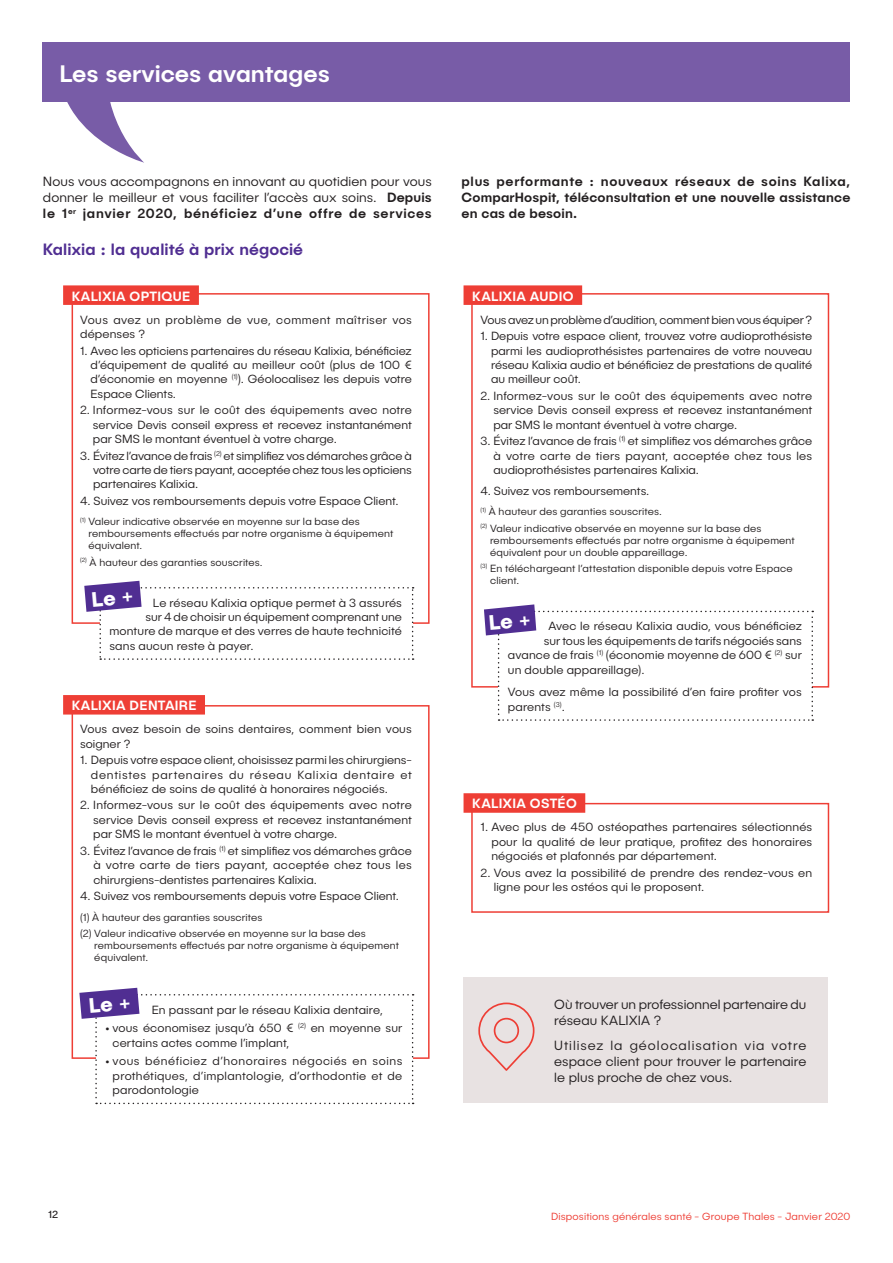
<style>
.page{position:relative;width:893px;height:1263px;background:#fff}
.page>*{position:absolute;margin:0;border:0;box-sizing:border-box;transform-origin:0 0}
.t1{font:500 24px "Publica Sans";color:#fff}
.t2{font:500 16.5px "Publica Sans";letter-spacing:.005em;color:#502e92}
.t3{font:300 13.5px/16.2px "Publica Sans";letter-spacing:.01em;color:#231f20;text-align:justify}
.t4{font:500 13.5px/16.2px "Publica Sans";letter-spacing:.01em;color:#231f20;text-align:justify}
.t5{font:500 13.5px "Publica Sans";letter-spacing:.02em;color:#fff}
.t6{font:300 12px/14.4px "Publica Sans";letter-spacing:.005em;color:#231f20;text-align:justify}
.t7{font:300 12px "Publica Sans";letter-spacing:-.015em;color:#231f20}
.t8{font:300 12px/14.4px "Publica Sans";letter-spacing:.035em;color:#231f20}
.t9{font:300 10.5px/12px "Publica Sans";letter-spacing:.015em;color:#231f20}
.t10{font:300 10.5px "Publica Sans";letter-spacing:.015em;color:#ee3e35}
.t11{font:10.5px "Publica Sans";color:#231f20}
.s1{font-weight:500}
</style>
<div class="page">
<div style="left:72px;top:293px;width:358px;height:331px;border:2px solid #ee3e35"></div>
<div style="left:471px;top:293px;width:358px;height:395px;border:2px solid #ee3e35"></div>
<div style="left:471px;top:803px;width:358px;height:110px;border:2px solid #ee3e35"></div>
<div style="left:72px;top:705px;width:358px;height:354px;border:2px solid #ee3e35"></div>
<div style="left:463px;top:285px;width:119px;height:20px;background:#ee3e35"></div>
<div style="left:463px;top:793px;width:122px;height:20px;background:#ee3e35"></div>
<div style="left:63px;top:695px;width:142px;height:19px;background:#ee3e35"></div>
<div style="left:463px;top:977px;width:365px;height:126px;background:#e8e2e2"></div>
<svg style="left:478px;top:1002px;width:57px;height:69px"></svg>
<div style="left:63px;top:285px;width:136px;height:20px;background:#ee3e35"></div>
<svg style="left:67px;top:102px;width:77px;height:61px"></svg>
<div style="left:43px;top:43px;width:807px;height:59px;background:#785ca7"></div>
<svg style="left:84px;top:581px;width:330px;height:79px"></svg>
<svg style="left:79px;top:988px;width:335px;height:116px"></svg>
<svg style="left:484px;top:604px;width:329px;height:117px"></svg>
<h1 class="t1" style="left:60px;top:58px;width:272px">Les services avantages</h1>
<p class="t3" style="left:43px;top:173px;width:390px">Nous vous accompagnons en innovant au quotidien pour vous donner le meilleur et vous faciliter l’accès aux soins. <span class="s1">Depuis le 1</span><sup>er</sup> <span class="s1">janvier 2020, bénéficiez d’une offre de services</span></p>
<p class="t4" style="left:462px;top:173px;width:390px">plus performante : nouveaux réseaux de soins Kalixa, ComparHospit, téléconsultation et une nouvelle assistance en cas de besoin.</p>
<h2 class="t2" style="left:43px;top:239px;width:262px">Kalixia : la qualité à prix négocié</h2>
<p class="t5" style="left:472px;top:287px;width:103px">KALIXIA AUDIO</p>
<p class="t7" style="left:481px;top:312px;width:333px">Vous avez un problème d’audition, comment bien vous équiper ?</p>
<p class="t6" style="left:491px;top:328px;width:323px;text-indent:-10px">1. Depuis votre espace client, trouvez votre audioprothésiste parmi les audioprothésistes partenaires de votre nouveau réseau Kalixia audio et bénéficiez de prestations de qualité au meilleur coût.</p>
<p class="t6" style="left:493px;top:388px;width:320px;text-indent:-13px">2. Informez-vous sur le coût des équipements avec notre service Devis conseil express et recevez instantanément par SMS le montant éventuel à votre charge.</p>
<p class="t6" style="left:493px;top:433px;width:320px;text-indent:-13px">3. Évitez l’avance de frais <sup>(1)</sup> et simplifiez vos démarches grâce à votre carte de tiers payant, acceptée chez tous les audioprothésistes partenaires Kalixia.</p>
<p class="t6" style="left:481px;top:483px;width:170px">4. Suivez vos remboursements.</p>
<p class="t9" style="left:481px;top:503px;width:282px;line-height:16.2px"><sup>(1)</sup> À hauteur des garanties souscrites.<br><sup>(2)</sup> Valeur indicative observée en moyenne sur la base des</p>
<p class="t9" style="left:490px;top:534px;width:306px">remboursements effectués par notre organisme à équipement équivalent pour un double appareillage.</p>
<p class="t9" style="left:490px;top:562px;width:304px;text-indent:-10px"><sup>(3)</sup> En téléchargeant l’attestation disponible depuis votre Espace client.</p>
<p class="t5" style="left:72px;top:287px;width:120px">KALIXIA OPTIQUE</p>
<p class="t8" style="left:80px;top:312px;width:333px">Vous avez un problème de vue, comment maîtriser vos dépenses ?</p>
<p class="t6" style="left:91px;top:343px;width:323px;text-indent:-10px">1. Avec les opticiens partenaires du réseau Kalixia, bénéficiez d’équipement de qualité au meilleur coût (plus de 100 € d’économie en moyenne <sup>(1)</sup>). Géolocalisez les depuis votre Espace Clients.</p>
<p class="t6" style="left:93px;top:403px;width:320px;text-indent:-13px">2. Informez-vous sur le coût des équipements avec notre service Devis conseil express et recevez instantanément par SMS le montant éventuel à votre charge.</p>
<p class="t6" style="left:93px;top:448px;width:320px;text-indent:-13px">3. Évitez l’avance de frais <sup>(2)</sup> et simplifiez vos démarches grâce à votre carte de tiers payant, acceptée chez tous les opticiens partenaires Kalixia.</p>
<p class="t6" style="left:80px;top:493px;width:320px">4. Suivez vos remboursements depuis votre Espace Client.</p>
<p class="t9" style="left:88px;top:515px;width:306px;text-indent:-8px"><sup>(1)</sup> Valeur indicative observée en moyenne sur la base des remboursements effectués par notre organisme à équipement équivalent.</p>
<p class="t9" style="left:80px;top:556px;width:184px"><sup>(2)</sup> À hauteur des garanties souscrites.</p>
<p class="t6" style="left:153px;top:595px;width:250px">Le réseau Kalixia optique permet à 3 assurés</p>
<p class="t6" style="left:145px;top:609px;width:258px">sur 4 de choisir un équipement comprenant une</p>
<p class="t6" style="left:109px;top:624px;width:294px">monture de marque et des verres de haute technicité</p>
<p class="t6" style="left:109px;top:638px;width:146px">sans aucun reste à payer.</p>
<p class="t5" style="left:72px;top:697px;width:126px">KALIXIA DENTAIRE</p>
<p class="t6" style="left:80px;top:721px;width:333px">Vous avez besoin de soins dentaires, comment bien vous soigner ?</p>
<p class="t6" style="left:91px;top:752px;width:322px;text-indent:-11px">1. Depuis votre espace client, choisissez parmi les chirurgiens&shy;dentistes partenaires du réseau Kalixia dentaire et bénéficiez de soins de qualité à honoraires négociés.</p>
<p class="t6" style="left:93px;top:798px;width:320px;text-indent:-13px">2. Informez-vous sur le coût des équipements avec notre service Devis conseil express et recevez instantanément par SMS le montant éventuel à votre charge.</p>
<p class="t6" style="left:93px;top:843px;width:320px;text-indent:-13px">3. Évitez l’avance de frais <sup>(1)</sup> et simplifiez vos démarches grâce à votre carte de tiers payant, acceptée chez tous les chirurgiens-dentistes partenaires Kalixia.</p>
<p class="t6" style="left:80px;top:888px;width:320px">4. Suivez vos remboursements depuis votre Espace Client.</p>
<p class="t9" style="left:80px;top:909px;width:287px;line-height:16.2px">(1) À hauteur des garanties souscrites<br>(2) Valeur indicative observée en moyenne sur la base des</p>
<p class="t9" style="left:94px;top:939px;width:306px">remboursements effectués par notre organisme à équipement équivalent.</p>
<p class="t6" style="left:152px;top:1002px;width:233px">En passant par le réseau Kalixia dentaire,</p>
<p class="t6" style="left:113px;top:1021px;width:291px;text-indent:-7px">• vous économisez jusqu’à 650 € <sup>(2)</sup> en moyenne sur certains actes comme l’implant,</p>
<p class="t6" style="left:113px;top:1054px;width:291px;text-indent:-7px">• vous bénéficiez d’honoraires négociés en soins prothétiques, d’implantologie, d’orthodontie et de parodontologie</p>
<p class="t6" style="left:548px;top:619px;width:255px">Avec le réseau Kalixia audio, vous bénéficiez</p>
<p class="t6" style="left:544px;top:633px;width:259px">sur tous les équipements de tarifs négociés sans</p>
<p class="t6" style="left:508px;top:647px;width:295px">avance de frais <sup>(1)</sup> (économie moyenne de 600 € <sup>(2)</sup> sur</p>
<p class="t6" style="left:508px;top:662px;width:138px">un double appareillage).</p>
<p class="t6" style="left:508px;top:685px;width:295px">Vous avez même la possibilité d’en faire profiter vos parents <sup>(3)</sup>.</p>
<p class="t5" style="left:472px;top:795px;width:106px">KALIXIA OSTÉO</p>
<p class="t6" style="left:491px;top:820px;width:322px;text-indent:-11px">1. Avec plus de 450 ostéopathes partenaires sélectionnés pour la qualité de leur pratique, profitez des honoraires négociés et plafonnés par département.</p>
<p class="t6" style="left:494px;top:865px;width:320px;text-indent:-13px">2. Vous avez la possibilité de prendre des rendez-vous en ligne pour les ostéos qui le proposent.</p>
<p class="t3" style="left:554px;top:996px;width:254px">Où trouver un professionnel partenaire du réseau KALIXIA ?</p>
<p class="t3" style="left:554px;top:1037px;width:254px">Utilisez la géolocalisation via votre espace client pour trouver le partenaire le plus proche de chez vous.</p>
<p class="t11" style="left:48px;top:1208px;width:12px">12</p>
<p class="t10" style="left:551px;top:1210px;width:301px">Dispositions générales santé - Groupe Thales - Janvier 2020</p>
</div>
